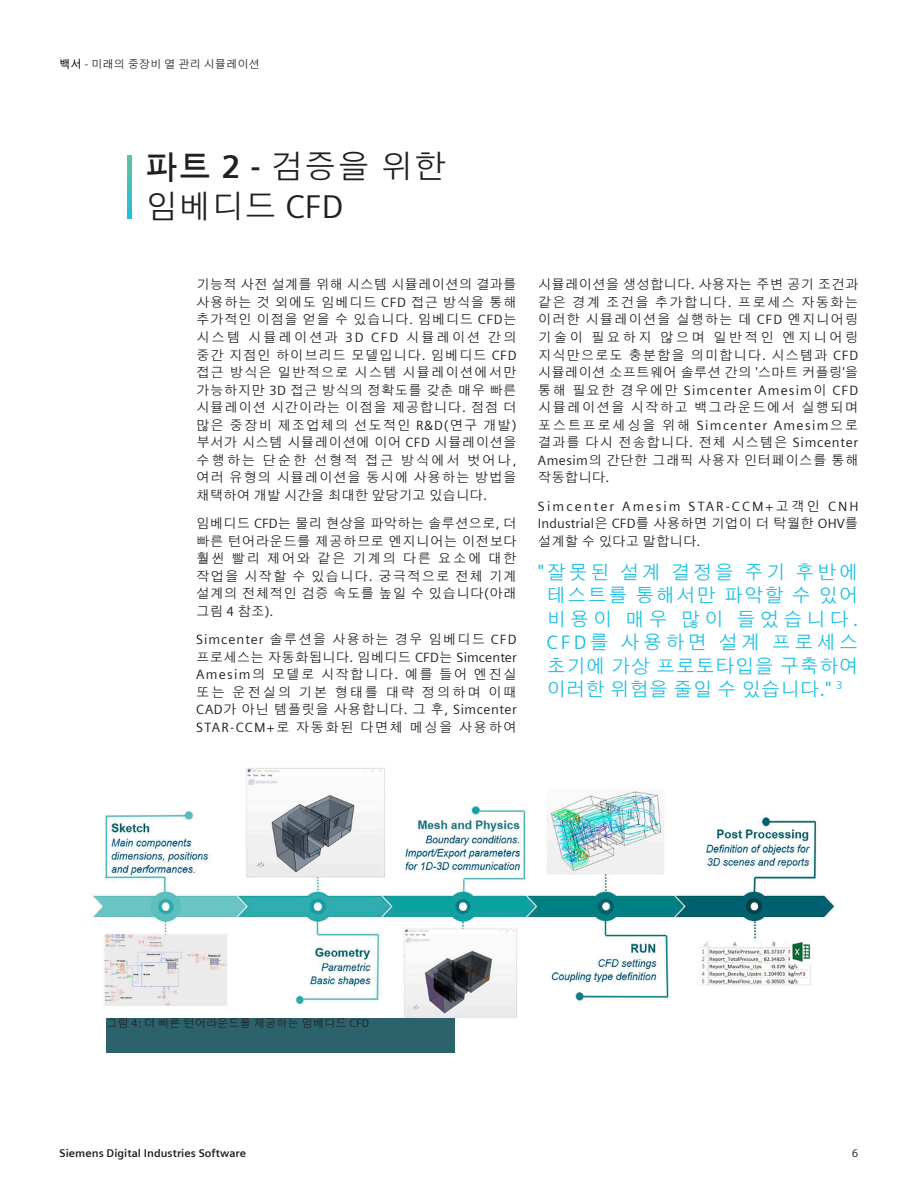
<style>
.page{position:relative;width:918px;height:1188px;background:#fff}
.page>*{position:absolute;margin:0;border:0;box-sizing:border-box;transform-origin:0 0}
.Inside_Headline_22pt{font:33px/39.8px "Siemens Sans Global";color:#231f20}
.Quote_smaller_blue{font:19.5px/23.4px "Siemens Sans Global";letter-spacing:.055em;color:#1cbfdf;text-align:center}
.Body_Copy_9pt_5mm{font:13.5px/17.5px "Siemens Sans Global";letter-spacing:.035em;color:#231f20;text-align:justify}
.Caption_7_5pt_3_75mm{font:11.25px "Siemens Sans Global";color:#231f20}
.t1{font:700 11.25px "Siemens Sans Global";color:#231f20}
.s1{font-weight:700}
</style>
<div class="page">
<svg style="left:128px;top:155px;width:3px;height:64px"></svg>
<img style="left:90px;top:767px;width:745px;height:251px">
<div style="left:106px;top:1018px;width:349px;height:34px;background:#2c626c"></div>
<p class="Caption_7_5pt_3_75mm" style="left:60px;top:57px;width:202px"><span class="s1">백서</span> - 미래의 중장비 열 관리 시뮬레이션</p>
<p class="Inside_Headline_22pt" style="left:145px;top:147px;width:303px"><span class="s1">파트 2 -</span> 검증을 위한 임베디드 CFD</p>
<p class="Body_Copy_9pt_5mm" style="left:196px;top:276px;width:322px">기능적 사전 설계를 위해 시스템 시뮬레이션의 결과를 사용하는 것 외에도 임베디드 CFD 접근 방식을 통해 추가적인 이점을 얻을 수 있습니다. 임베디드 CFD는 시스템 시뮬레이션과 3D CFD 시뮬레이션 간의 중간 지점인 하이브리드 모델입니다. 임베디드 CFD 접근 방식은 일반적으로 시스템 시뮬레이션에서만 가능하지만 3D 접근 방식의 정확도를 갖춘 매우 빠른 시뮬레이션 시간이라는 이점을 제공합니다. 점점 더 많은 중장비 제조업체의 선도적인 R&amp;D(연구 개발) 부서가 시스템 시뮬레이션에 이어 CFD 시뮬레이션을 수행하는 단순한 선형적 접근 방식에서 벗어나, 여러 유형의 시뮬레이션을 동시에 사용하는 방법을 채택하여 개발 시간을 최대한 앞당기고 있습니다.</p>
<p class="Body_Copy_9pt_5mm" style="left:196px;top:515px;width:322px">임베디드 CFD는 물리 현상을 파악하는 솔루션으로, 더 빠른 턴어라운드를 제공하므로 엔지니어는 이전보다 훨씬 빨리 제어와 같은 기계의 다른 요소에 대한 작업을 시작할 수 있습니다. 궁극적으로 전체 기계 설계의 전체적인 검증 속도를 높일 수 있습니다(아래 그림 4 참조).</p>
<p class="Body_Copy_9pt_5mm" style="left:196px;top:631px;width:322px">Simcenter 솔루션을 사용하는 경우 임베디드 CFD 프로세스는 자동화됩니다. 임베디드 CFD는 Simcenter Amesim의 모델로 시작합니다. 예를 들어 엔진실 또는 운전실의 기본 형태를 대략 정의하며 이때 CAD가 아닌 템플릿을 사용합니다. 그 후, Simcenter STAR-CCM+로 자동화된 다면체 메싱을 사용하여</p>
<p class="Body_Copy_9pt_5mm" style="left:538px;top:276px;width:322px">시뮬레이션을 생성합니다. 사용자는 주변 공기 조건과 같은 경계 조건을 추가합니다. 프로세스 자동화는 이러한 시뮬레이션을 실행하는 데 CFD 엔지니어링 기술이 필요하지 않으며 일반적인 엔지니어링 지식만으로도 충분함을 의미합니다. 시스템과 CFD 시뮬레이션 소프트웨어 솔루션 간의 '스마트 커플링'을 통해 필요한 경우에만 Simcenter Amesim이 CFD 시뮬레이션을 시작하고 백그라운드에서 실행되며 포스트프로세싱을 위해 Simcenter Amesim으로 결과를 다시 전송합니다. 전체 시스템은 Simcenter Amesim의 간단한 그래픽 사용자 인터페이스를 통해 작동합니다.</p>
<p class="Body_Copy_9pt_5mm" style="left:538px;top:497px;width:322px">Simcenter Amesim STAR-CCM+고객인 CNH Industrial은 CFD를 사용하면 기업이 더 탁월한 OHV를 설계할 수 있다고 말합니다.</p>
<p class="Quote_smaller_blue" style="left:538px;top:561px;width:322px">"잘못된 설계 결정을 주기 후반에 테스트를 통해서만 파악할 수 있어 비용이 매우 많이 들었습니다.<br>CFD를 사용하면 설계 프로세스 초기에 가상 프로토타입을 구축하여 이러한 위험을 줄일 수 있습니다." <sup>3</sup></p>
<p class="Caption_7_5pt_3_75mm" style="left:106px;top:1016px;width:264px">그림 4: 더 빠른 턴어라운드를 제공하는 임베디드 CFD</p>
<p class="t1" style="left:60px;top:1146px;width:188px">Siemens Digital Industries Software</p>
<p class="Caption_7_5pt_3_75mm" style="left:852px;top:1146px;width:8px">6</p>
</div>
